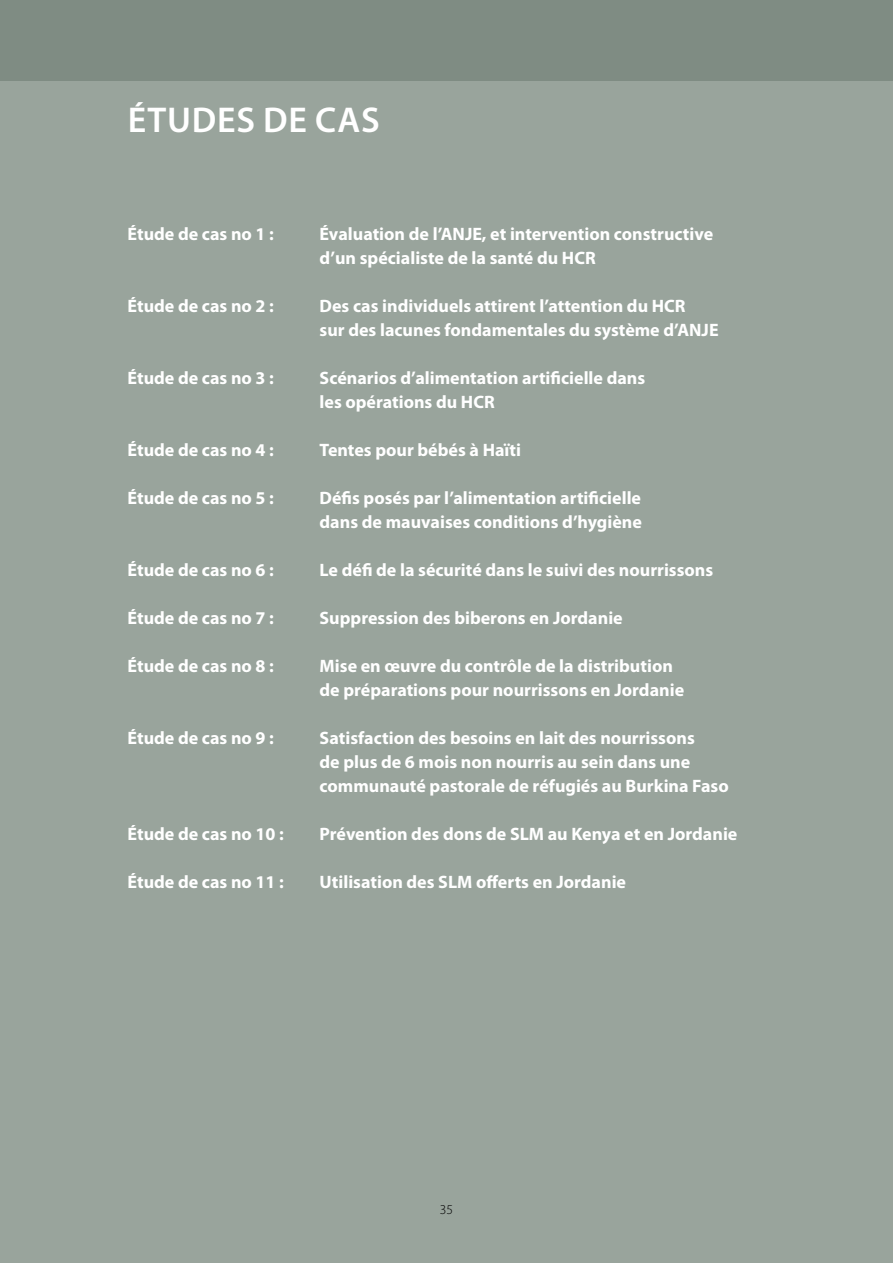
<style>
.page{position:relative;width:893px;height:1263px;background:#99a49c}
.page>*{position:absolute;margin:0;border:0;box-sizing:border-box;transform-origin:0 0}
.t1{font:600 36px "Myriad Pro";color:#fff}
.t2{font:700 18px/24px "Myriad Pro";color:#fff}
.t3{font:300 13.5px "Myriad Pro";color:#000}
</style>
<div class="page">
<h1 class="t1" style="left:128px;top:100px;width:22px">Études</h1>
<h1 class="t1" style="left:263px;top:100px;width:96px">de cas</h1>
<p class="t2" style="left:128px;top:222px;width:177px">Étude de cas no 1 : É</p>
<p class="t2" style="left:320px;top:222px;width:395px;text-indent:9px">valuation de l’ANJE, et intervention constructive d’un spécialiste de la santé du HCR</p>
<p class="t2" style="left:128px;top:294px;width:178px">Étude de cas no 2 : D</p>
<p class="t2" style="left:320px;top:294px;width:399px;text-indent:13px">es cas individuels attirent l’attention du HCR<br>sur des lacunes fondamentales du système d’ANJE</p>
<p class="t2" style="left:128px;top:366px;width:148px">Étude de cas no 3 :</p>
<p class="t2" style="left:320px;top:366px;width:327px">Scénarios d’alimentation artificielle dans les opérations du HCR</p>
<p class="t2" style="left:128px;top:438px;width:177px">Étude de cas no 4 : T</p>
<p class="t2" style="left:328px;top:438px;width:195px">entes pour bébés à Haïti</p>
<p class="t2" style="left:128px;top:486px;width:178px">Étude de cas no 5 : D</p>
<p class="t2" style="left:320px;top:486px;width:324px;text-align:right">éfis posés par l’alimentation artificielle dans de mauvaises conditions d’hygiène</p>
<p class="t2" style="left:128px;top:558px;width:148px">Étude de cas no 6 :</p>
<p class="t2" style="left:320px;top:558px;width:395px">Le défi de la sécurité dans le suivi des nourrissons</p>
<p class="t2" style="left:128px;top:606px;width:148px">Étude de cas no 7 :</p>
<p class="t2" style="left:320px;top:606px;width:305px">Suppression des biberons en Jordanie</p>
<p class="t2" style="left:128px;top:654px;width:148px">Étude de cas no 8 :</p>
<p class="t2" style="left:320px;top:654px;width:366px">Mise en œuvre du contrôle de la distribution de préparations pour nourrissons en Jordanie</p>
<p class="t2" style="left:128px;top:726px;width:148px">Étude de cas no 9 :</p>
<p class="t2" style="left:320px;top:726px;width:411px">Satisfaction des besoins en lait des nourrissons<br>de plus de 6 mois non nourris au sein dans une communauté pastorale de réfugiés au Burkina Faso</p>
<p class="t2" style="left:128px;top:822px;width:158px">Étude de cas no 10 :</p>
<p class="t2" style="left:320px;top:822px;width:419px">Prévention des dons de SLM au Kenya et en Jordanie</p>
<p class="t2" style="left:128px;top:870px;width:183px">Étude de cas no 11 : U</p>
<p class="t2" style="left:332px;top:870px;width:296px">tilisation des SLM offerts en Jordanie</p>
<p class="t3" style="left:440px;top:1202px;width:15px">35</p>
</div>
